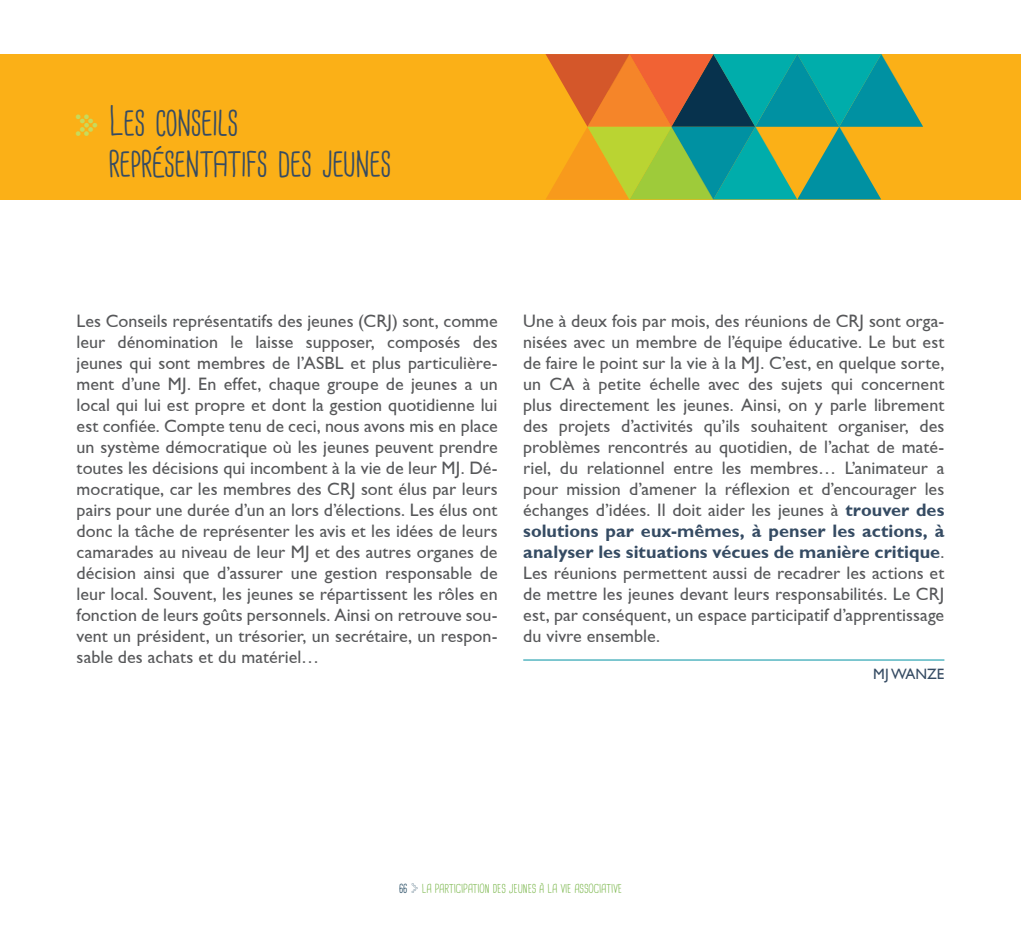
<style>
.page{position:relative;width:1021px;height:936px;background:#fff}
.page>*{position:absolute;margin:0;border:0;box-sizing:border-box;transform-origin:0 0}
.t1{font:40.5px/40.5px "Cardenio Modern";letter-spacing:-.025em;color:#354b63}
.t2{font:18px/21px "Gill Sans";color:#57585a;text-align:justify}
.t3{font:15px "Gill Sans";color:#354b63}
.t4{font:12px "Cardenio Modern";color:#74b343}
.s1{font-family:"Simple Direction Arrows";font-size:36px;color:#c7db5c}
.s2{font-weight:700;color:#354b63}
.s3{color:#07324d}
.s4{font-family:"Simple Direction Arrows";font-size:16.5px;color:#07324d}
</style>
<div class="page">
<div style="left:0;top:54px;width:1020px;height:145px;background:#fbb017"></div>
<svg style="left:545px;top:54px;width:378px;height:145px"></svg>
<hr style="left:523px;top:659px;width:421px;height:1px;background:#0091a2">
<h1 class="t1" style="left:108px;top:103px;width:284px;text-indent:-34px"><span class="s1">)</span> LES CONSEILS<br>REPRÉSENTATIFS DES JEUNES</h1>
<p class="t2" style="left:77px;top:310px;width:422px">Les Conseils représentatifs des jeunes (CRJ) sont, comme leur dénomination le laisse supposer, composés des jeunes qui sont membres de l’ASBL et plus particulière&shy;ment d’une MJ. En effet, chaque groupe de jeunes a un local qui lui est propre et dont la gestion quotidienne lui est confiée. Compte tenu de ceci, nous avons mis en place un système démocratique où les jeunes peuvent prendre toutes les décisions qui incombent à la vie de leur MJ. Dé&shy;mocratique, car les membres des CRJ sont élus par leurs pairs pour une durée d’un an lors d’élections. Les élus ont donc la tâche de représenter les avis et les idées de leurs camarades au niveau de leur MJ et des autres organes de décision ainsi que d’assurer une gestion responsable de leur local. Souvent, les jeunes se répartissent les rôles en fonction de leurs goûts personnels. Ainsi on retrouve sou&shy;vent un président, un trésorier, un secrétaire, un respon&shy;sable des achats et du matériel…</p>
<p class="t2" style="left:523px;top:310px;width:422px">Une à deux fois par mois, des réunions de CRJ sont orga&shy;nisées avec un membre de l’équipe éducative. Le but est de faire le point sur la vie à la MJ. C’est, en quelque sorte, un CA à petite échelle avec des sujets qui concernent plus directement les jeunes. Ainsi, on y parle librement des projets d’activités qu’ils souhaitent organiser, des problèmes rencontrés au quotidien, de l’achat de maté&shy;riel, du relationnel entre les membres… L’animateur a pour mission d’amener la réflexion et d’encourager les échanges d’idées. Il doit aider les jeunes à <span class="s2">trouver des solutions par eux-mêmes, à penser les actions, à analyser les situations vécues de manière critique</span>.<br>Les réunions permettent aussi de recadrer les actions et de mettre les jeunes devant leurs responsabilités. Le CRJ est, par conséquent, un espace participatif d’apprentissage du vivre ensemble.</p>
<p class="t3" style="left:873px;top:665px;width:73px">MJ WANZE</p>
<p class="t4" style="left:399px;top:881px;width:224px"><span class="s3">66</span> <span class="s4">y</span> LA PARTICIPATION DES JEUNES À LA VIE ASSOCIATIVE</p>
</div>
